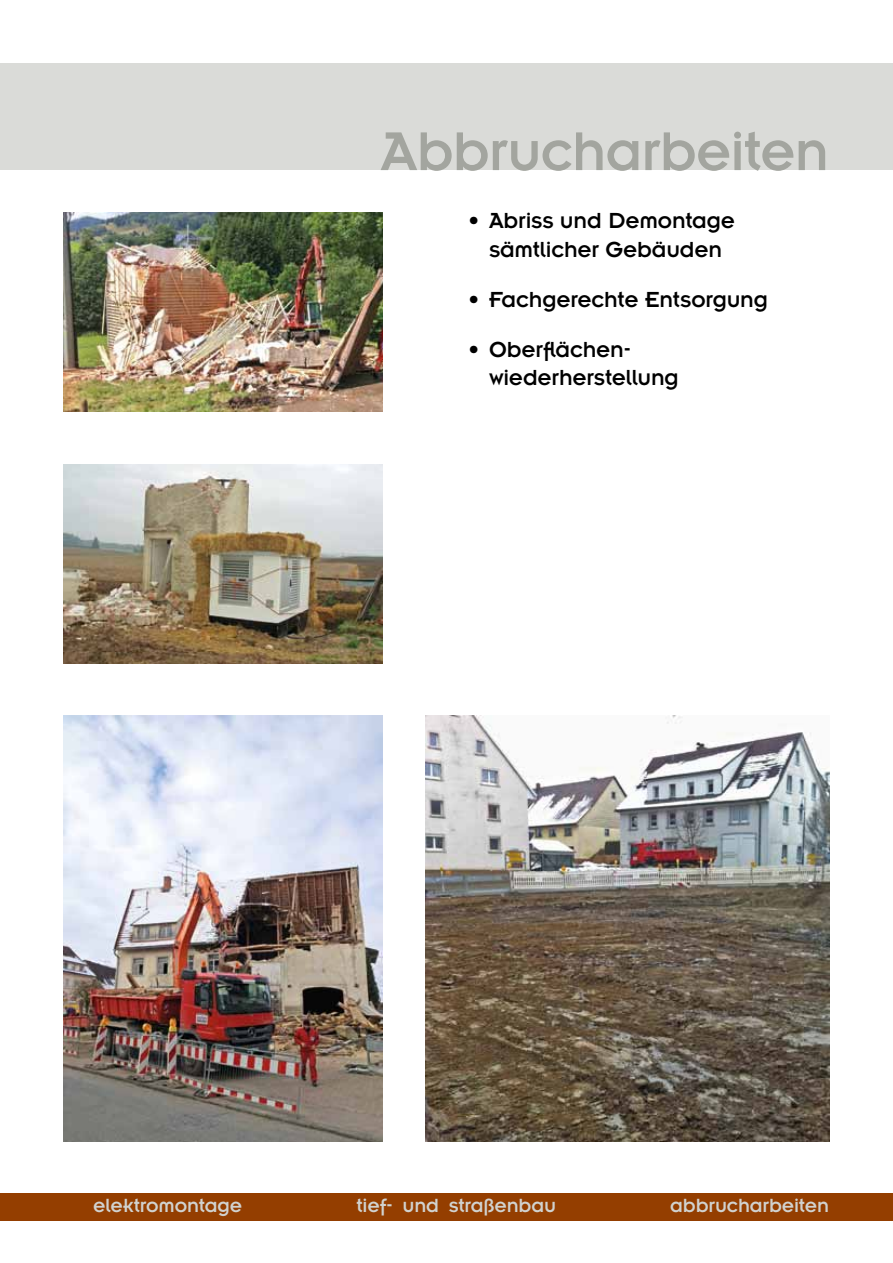
<style>
.page{position:relative;width:893px;height:1263px;background:#fff}
.page>*{position:absolute;margin:0;border:0;box-sizing:border-box;transform-origin:0 0}
.t1{font:60px "Insignia LT Std";letter-spacing:-.015em;color:#a3a59f}
.t2{font:24px/28.8px "Insignia LT Std";letter-spacing:-.01em;color:#000;text-align:center}
.t3{font:21px "Insignia LT Std";letter-spacing:-.01em;color:#d1d2cf}
</style>
<div class="page">
<div style="left:0;top:1193px;width:893px;height:27px;background:#943e00"></div>
<div style="left:0;top:64px;width:893px;height:106px;background:#dadbd8"></div>
<img style="left:64px;top:213px;width:319px;height:199px">
<img style="left:64px;top:716px;width:319px;height:425px">
<img style="left:425px;top:716px;width:404px;height:425px">
<img style="left:64px;top:464px;width:319px;height:199px">
<h1 class="t1" style="left:381px;top:121px;width:450px">Abbrucharbeiten</h1>
<p class="t2" style="left:468px;top:206px;width:269px">• Abriss und Demontage sämtlicher Gebäuden</p>
<p class="t2" style="left:468px;top:285px;width:302px">• Fachgerechte Entsorgung</p>
<p class="t2" style="left:489px;top:335px;width:191px;text-align:left;text-indent:-21px">• Oberflächen&shy;wiederherstellung</p>
<p class="t3" style="left:93px;top:1195px;width:151px">elektromontage</p>
<p class="t3" style="left:356px;top:1195px;width:201px">tief- und straßenbau</p>
<p class="t3" style="left:670px;top:1195px;width:160px">abbrucharbeiten</p>
</div>
